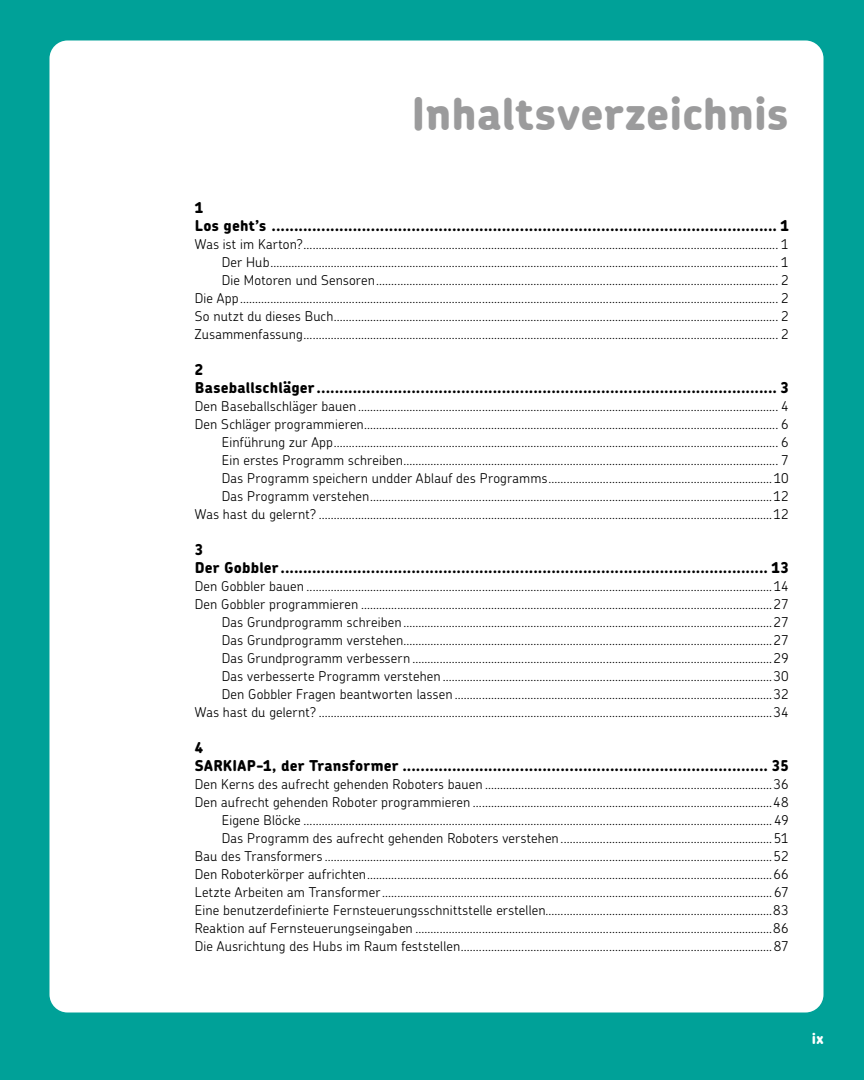
<style>
.page{position:relative;width:864px;height:1080px;background:#00a198}
.page>*{position:absolute;margin:0;border:0;box-sizing:border-box;transform-origin:0 0}
.FrontmatterTitle{font:800 45px "Chevin";color:#9b9b9c}
.t1{font:800 15px/18px "Chevin";letter-spacing:.01em;color:#000}
.FooterRecto{font:800 15px "Chevin";color:#fff}
.t2{font:300 13.5px "Chevin";letter-spacing:.015em;color:#000}
</style>
<div class="page">
<div style="left:50px;top:40px;width:774px;height:972px;background:#fff;border-radius:18px"></div>
<p class="FrontmatterTitle" style="left:411px;top:84px;width:379px">Inhaltsverzeichnis</p>
<p class="t1" style="left:195px;top:198px;width:595px">1<br>Los geht’s ................................................................................................................ 1</p>
<p class="t2" style="left:195px;top:235px;width:595px">Was ist im Karton?............................................................................................................................................................. 1</p>
<p class="t2" style="left:222px;top:253px;width:568px">Der Hub........................................................................................................................................................................ 1</p>
<p class="t2" style="left:222px;top:271px;width:568px">Die Motoren und Sensoren..................................................................................................................................... 2</p>
<p class="t2" style="left:195px;top:289px;width:595px">Die App.................................................................................................................................................................................. 2</p>
<p class="t2" style="left:195px;top:307px;width:595px">So nutzt du dieses Buch................................................................................................................................................... 2</p>
<p class="t2" style="left:195px;top:325px;width:595px">Zusammenfassung............................................................................................................................................................. 2</p>
<p class="t1" style="left:195px;top:360px;width:595px">2<br>Baseballschläger ...................................................................................................... 3</p>
<p class="t2" style="left:195px;top:397px;width:595px">Den Baseballschläger bauen........................................................................................................................................... 4</p>
<p class="t2" style="left:195px;top:415px;width:595px">Den Schläger programmieren......................................................................................................................................... 6</p>
<p class="t2" style="left:222px;top:433px;width:568px">Einführung zur App................................................................................................................................................... 6</p>
<p class="t2" style="left:222px;top:451px;width:568px">Ein erstes Programm schreiben............................................................................................................................ 7</p>
<p class="t2" style="left:222px;top:469px;width:569px">Das Programm speichern undder Ablauf des Programms..........................................................................10</p>
<p class="t2" style="left:222px;top:487px;width:568px">Das Programm verstehen.....................................................................................................................................12</p>
<p class="t2" style="left:195px;top:505px;width:595px">Was hast du gelernt? ......................................................................................................................................................12</p>
<p class="t1" style="left:195px;top:540px;width:596px">3<br>Der Gobbler ............................................................................................................ 13</p>
<p class="t2" style="left:195px;top:577px;width:595px">Den Gobbler bauen ..........................................................................................................................................................14</p>
<p class="t2" style="left:195px;top:595px;width:596px">Den Gobbler programmieren ........................................................................................................................................27</p>
<p class="t2" style="left:222px;top:613px;width:568px">Das Grundprogramm schreiben..........................................................................................................................27</p>
<p class="t2" style="left:222px;top:631px;width:568px">Das Grundprogramm verstehen..........................................................................................................................27</p>
<p class="t2" style="left:222px;top:649px;width:568px">Das Grundprogramm verbessern .......................................................................................................................29</p>
<p class="t2" style="left:222px;top:667px;width:569px">Das verbesserte Programm verstehen .............................................................................................................30</p>
<p class="t2" style="left:222px;top:685px;width:569px">Den Gobbler Fragen beantworten lassen .........................................................................................................32</p>
<p class="t2" style="left:195px;top:703px;width:595px">Was hast du gelernt? ......................................................................................................................................................34</p>
<p class="t1" style="left:195px;top:738px;width:596px">4<br>SARKIAP-1, der Transformer ................................................................................. 35</p>
<p class="t2" style="left:195px;top:775px;width:596px">Den Kerns des aufrecht gehenden Roboters bauen ...............................................................................................36</p>
<p class="t2" style="left:195px;top:793px;width:595px">Den aufrecht gehenden Roboter programmieren ...................................................................................................48</p>
<p class="t2" style="left:222px;top:811px;width:568px">Eigene Blöcke ...........................................................................................................................................................49</p>
<p class="t2" style="left:222px;top:829px;width:569px">Das Programm des aufrecht gehenden Roboters verstehen......................................................................51</p>
<p class="t2" style="left:195px;top:847px;width:596px">Bau des Transformers ....................................................................................................................................................52</p>
<p class="t2" style="left:195px;top:865px;width:595px">Den Roboterkörper aufrichten......................................................................................................................................66</p>
<p class="t2" style="left:195px;top:883px;width:595px">Letzte Arbeiten am Transformer.................................................................................................................................67</p>
<p class="t2" style="left:195px;top:901px;width:595px">Eine benutzerdefinierte Fernsteuerungsschnittstelle erstellen...........................................................................83</p>
<p class="t2" style="left:195px;top:919px;width:596px">Reaktion auf Fernsteuerungseingaben ......................................................................................................................86</p>
<p class="t2" style="left:195px;top:937px;width:595px">Die Ausrichtung des Hubs im Raum feststellen.......................................................................................................87</p>
<p class="FooterRecto" style="left:812px;top:1029px;width:13px">ix</p>
</div>
